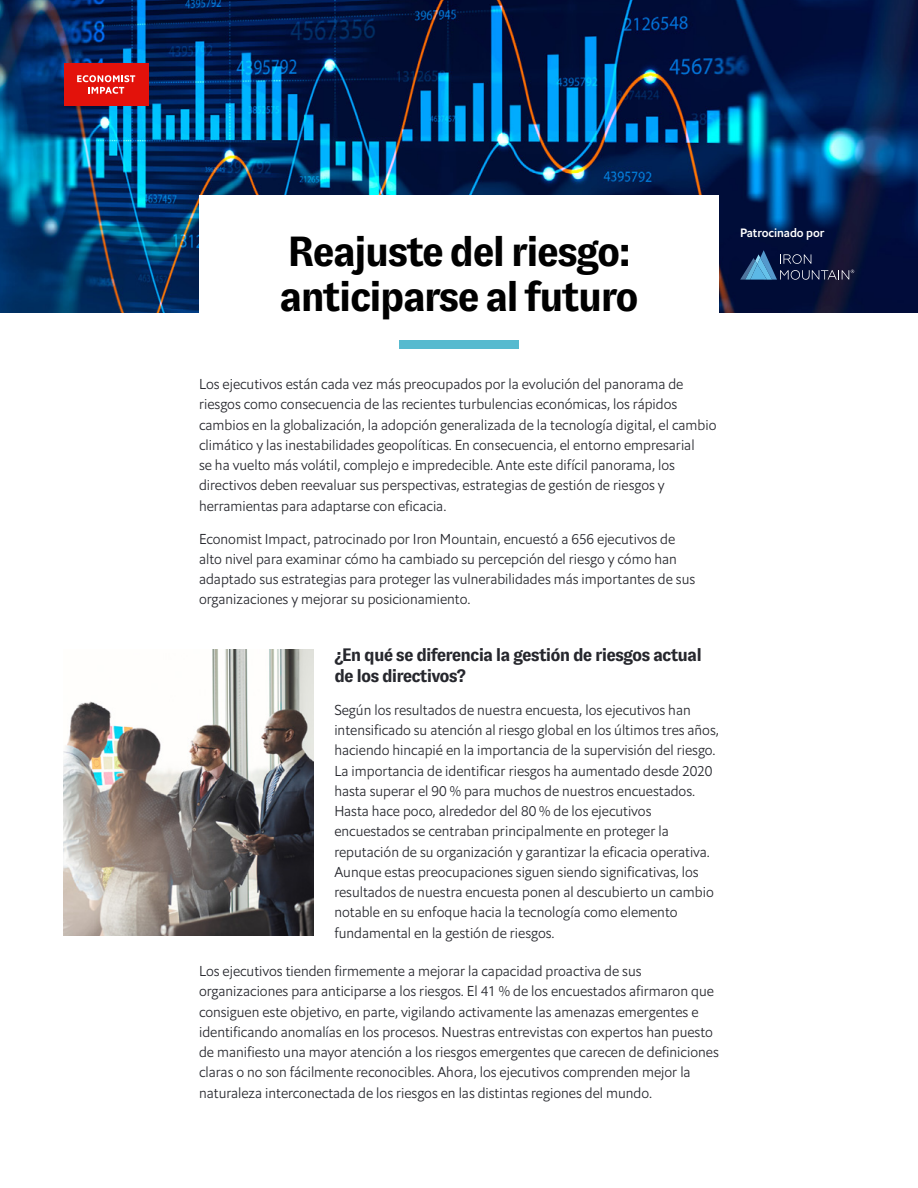
<style>
.page{position:relative;width:918px;height:1188px;background:#fff}
.page>*{position:absolute;margin:0;border:0;box-sizing:border-box;transform-origin:0 0}
.t1{font:700 42px/45px "GT Zirkon";letter-spacing:-.05em;color:#000}
.t2{font:700 18px/21px "GT Zirkon";letter-spacing:-.05em;color:#26272d}
.t3{font:14.25px/20.2px "Econ Sans Lig";color:#26272d}
.t4{font:12px "Econ Sans Med";letter-spacing:-.005em;color:#fff}
</style>
<div class="page">
<img style="left:0;top:0;width:918px;height:312px">
<div style="left:64px;top:64px;width:85px;height:42px;background:#e3120b"></div>
<svg style="left:77px;top:75px;width:58px;height:19px"></svg>
<svg style="left:740px;top:250px;width:114px;height:30px;background:#24375d"></svg>
<div style="left:199px;top:196px;width:520px;height:195px;background:#fff"></div>
<img style="left:64px;top:649px;width:249px;height:286px">
<div style="left:399px;top:340px;width:120px;height:9px;background:#57bacf"></div>
<h1 class="t1" style="left:279px;top:229px;width:361px">Reajuste del riesgo: anticiparse al futuro</h1>
<p class="t4" style="left:740px;top:225px;width:86px">Patrocinado por</p>
<p class="t3" style="left:199px;top:374px;width:519px">Los ejecutivos están cada vez más preocupados por la evolución del panorama de riesgos como consecuencia de las recientes turbulencias económicas, los rápidos cambios en la globalización, la adopción generalizada de la tecnología digital, el cambio climático y las inestabilidades geopolíticas. En consecuencia, el entorno empresarial<br>se ha vuelto más volátil, complejo e impredecible. Ante este difícil panorama, los directivos deben reevaluar sus perspectivas, estrategias de gestión de riesgos y herramientas para adaptarse con eficacia.</p>
<p class="t3" style="left:199px;top:528px;width:498px">Economist Impact, patrocinado por Iron Mountain, encuestó a 656 ejecutivos de alto nivel para examinar cómo ha cambiado su percepción del riesgo y cómo han adaptado sus estrategias para proteger las vulnerabilidades más importantes de sus organizaciones y mejorar su posicionamiento.</p>
<p class="t2" style="left:334px;top:644px;width:369px">¿En qué se diferencia la gestión de riesgos actual de los directivos?</p>
<p class="t3" style="left:334px;top:700px;width:386px">Según los resultados de nuestra encuesta, los ejecutivos han intensificado su atención al riesgo global en los últimos tres años, haciendo hincapié en la importancia de la supervisión del riesgo.<br>La importancia de identificar riesgos ha aumentado desde 2020 hasta superar el 90 % para muchos de nuestros encuestados.<br>Hasta hace poco, alrededor del 80 % de los ejecutivos encuestados se centraban principalmente en proteger la reputación de su organización y garantizar la eficacia operativa.<br>Aunque estas preocupaciones siguen siendo significativas, los resultados de nuestra encuesta ponen al descubierto un cambio notable en su enfoque hacia la tecnología como elemento fundamental en la gestión de riesgos.</p>
<p class="t3" style="left:199px;top:961px;width:521px">Los ejecutivos tienden firmemente a mejorar la capacidad proactiva de sus organizaciones para anticiparse a los riesgos. El 41 % de los encuestados afirmaron que consiguen este objetivo, en parte, vigilando activamente las amenazas emergentes e identificando anomalías en los procesos. Nuestras entrevistas con expertos han puesto de manifiesto una mayor atención a los riesgos emergentes que carecen de definiciones claras o no son fácilmente reconocibles. Ahora, los ejecutivos comprenden mejor la naturaleza interconectada de los riesgos en las distintas regiones del mundo.</p>
</div>
